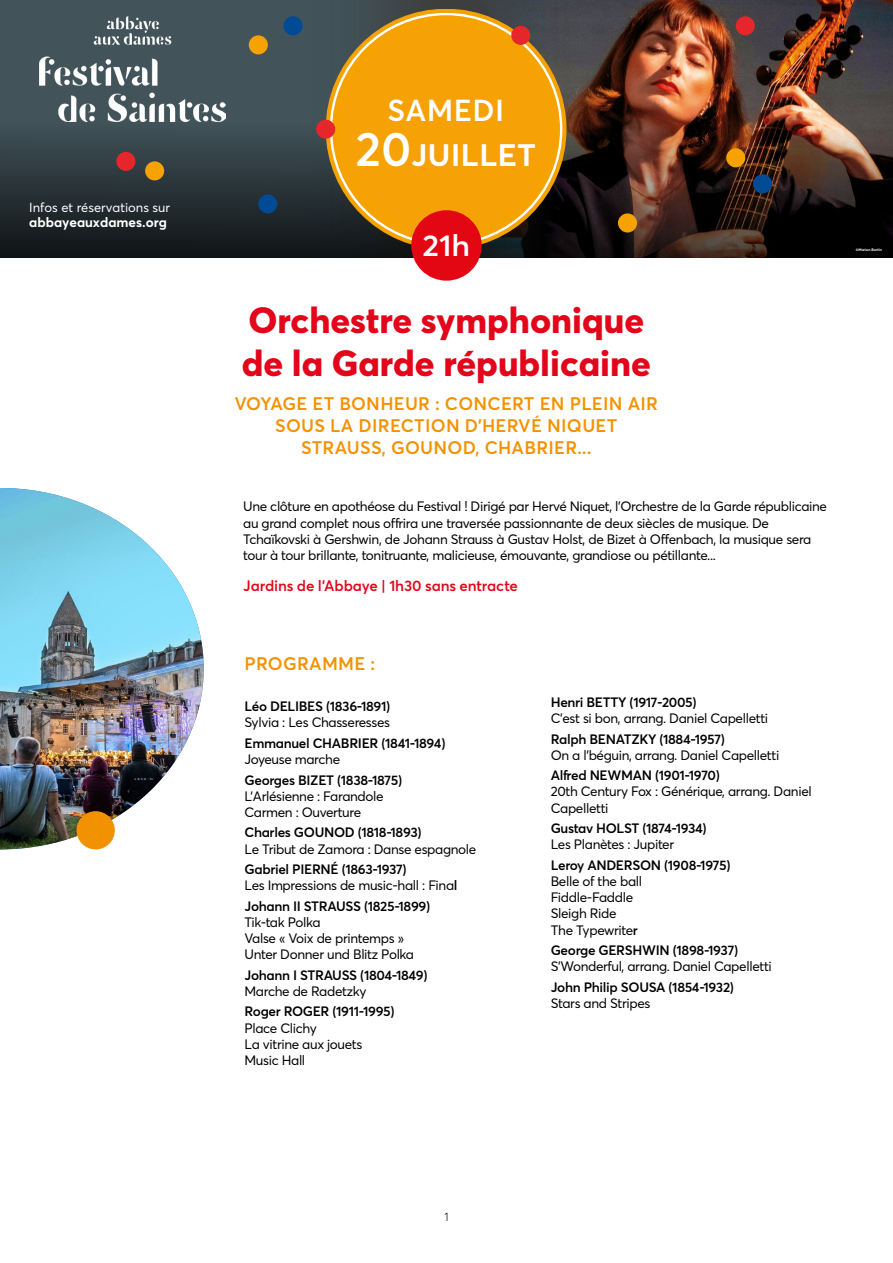
<style>
.page{position:relative;width:893px;height:1263px;background:#fff}
.page>*{position:absolute;margin:0;border:0;box-sizing:border-box;transform-origin:0 0}
.t1{font:600 37.5px "Averta";color:#fff}
.t2{font:800 36px/43.2px "Averta";color:#e3051a}
.t3{font:600 30px "Averta";letter-spacing:.015em;color:#fff}
.t4{font:600 29.85px "Averta";color:#fff;scale:1.05 1}
.t5{font:600 18px/21.6px "Averta";letter-spacing:.015em;color:#f39200;text-align:center}
.t6{font:600 15px "Averta";letter-spacing:-.01em;color:#e3051a}
.t7{font:13.5px/16.2px "Averta";letter-spacing:-.025em;color:#000}
.t8{font:600 13.5px "Averta";letter-spacing:-.025em;color:#000}
.t9{font:700 13.5px "Averta";color:#fff}
.t10{font:12.9px "Averta";color:#fff}
.t11{font:300 12px "Averta";color:#000}
.t12{font:700 3.75px "Averta";color:#fff}
.s1{font-size:48px}
.s2{font-weight:600}
</style>
<div class="page">
<img style="left:0;top:0;width:893px;height:258px">
<div style="left:618px;top:213px;width:19px;height:19px;background:#f6a200;border-radius:10px"></div>
<div style="left:736px;top:16px;width:19px;height:19px;background:#e5262a;border-radius:10px"></div>
<div style="left:145px;top:161px;width:19px;height:19px;background:#f6a200;border-radius:10px"></div>
<svg style="left:326px;top:9px;width:240px;height:241px;background:#f1a513"></svg>
<svg style="left:330px;top:13px;width:232px;height:232px"></svg>
<div style="left:332px;top:15px;width:228px;height:228px;background:#f6a200;border-radius:114px"></div>
<div style="left:116px;top:152px;width:19px;height:19px;background:#e5262a;border-radius:10px"></div>
<div style="left:283px;top:16px;width:20px;height:19px;background:#004a96;border-radius:10px"></div>
<div style="left:726px;top:148px;width:19px;height:19px;background:#f6a200;border-radius:10px"></div>
<div style="left:753px;top:174px;width:19px;height:19px;background:#004a96;border-radius:10px"></div>
<div style="left:316px;top:120px;width:19px;height:19px;background:#e5262a;border-radius:10px"></div>
<div style="left:511px;top:26px;width:19px;height:19px;background:#e5262a;border-radius:10px"></div>
<div style="left:258px;top:194px;width:19px;height:19px;background:#004a96;border-radius:10px"></div>
<div style="left:249px;top:35px;width:19px;height:19px;background:#f6a200;border-radius:10px"></div>
<img style="left:39px;top:17px;width:186px;height:105px">
<div style="left:340px;top:24px;width:212px;height:211px;background:#f6a106;border-radius:50%"></div>
<img style="left:0;top:488px;width:204px;height:361px">
<div style="left:411px;top:210px;width:71px;height:71px;background:#e30613;border-radius:50%"></div>
<div style="left:77px;top:811px;width:38px;height:38px;background:#f39200;border-radius:50%"></div>
<p class="t10" style="left:29px;top:199px;width:142px">Infos et réservations sur</p>
<p class="t9" style="left:29px;top:213px;width:139px">abbayeauxdames.org</p>
<h3 class="t3" style="left:388px;top:89px;width:118px">SAMEDI</h3>
<h1 class="t1" style="left:356px;top:126px;width:182px"><span class="s1">20</span>juillet</h1>
<h3 class="t4" style="left:423px;top:224px;width:47px">21h</h3>
<h2 class="t2" style="left:242px;top:297px;width:411px">Orchestre symphonique de la Garde républicaine</h2>
<h3 class="t5" style="left:234px;top:392px;width:425px">VOYAGE ET BONHEUR : CONCERT EN PLEIN AIR<br>SOUS LA DIRECTION D’HERVÉ NIQUET<br>STRAUSS, GOUNOD, CHABRIER...</h3>
<p class="t7" style="left:243px;top:498px;width:585px">Une clôture en apothéose du Festival ! Dirigé par Hervé Niquet, l’Orchestre de la Garde républicaine au grand complet nous offrira une traversée passionnante de deux siècles de musique. De Tchaïkovski à Gershwin, de Johann Strauss à Gustav Holst, de Bizet à Offenbach, la musique sera tour à tour brillante, tonitruante, malicieuse, émouvante, grandiose ou pétillante...</p>
<p class="t6" style="left:243px;top:575px;width:276px">Jardins de l’Abbaye | 1h30 sans entracte</p>
<h3 class="t5" style="left:245px;top:652px;width:132px">PROGRAMME :</h3>
<p class="t8" style="left:244px;top:697px;width:147px">Léo DELIBES (1836-1891)</p>
<p class="t7" style="left:244px;top:714px;width:147px">Sylvia : Les Chasseresses</p>
<p class="t8" style="left:244px;top:734px;width:203px">Emmanuel CHABRIER (1841-1894)</p>
<p class="t7" style="left:244px;top:751px;width:97px">Joyeuse marche</p>
<p class="t8" style="left:244px;top:770px;width:159px">Georges BIZET (1838-1875)</p>
<p class="t7" style="left:244px;top:787px;width:141px">L’Arlésienne : Farandole<br>Carmen : Ouverture</p>
<p class="t8" style="left:244px;top:823px;width:179px">Charles GOUNOD (1818-1893)</p>
<p class="t7" style="left:244px;top:840px;width:233px">Le Tribut de Zamora : Danse espagnole</p>
<p class="t7" style="left:244px;top:861px;width:214px"><span class="s2">Gabriel PIERNÉ (1863-1937)<br></span>Les Impressions de music-hall : Fina<span class="s2">l</span></p>
<p class="t8" style="left:244px;top:896px;width:187px">Johann II STRAUSS (1825-1899)</p>
<p class="t7" style="left:244px;top:913px;width:171px">Tik-tak Polka<br>Valse « Voix de printemps »<br>Unter Donner und Blitz Polka</p>
<p class="t8" style="left:244px;top:965px;width:185px">Johann I STRAUSS (1804-1849)</p>
<p class="t7" style="left:244px;top:983px;width:123px">Marche de Radetzky</p>
<p class="t8" style="left:244px;top:1002px;width:151px">Roger ROGER (1911-1995)</p>
<p class="t7" style="left:244px;top:1019px;width:119px">Place Clichy<br>La vitrine aux jouets<br>Music Hall</p>
<p class="t8" style="left:551px;top:693px;width:147px">Henri BETTY (1917-2005)</p>
<p class="t7" style="left:551px;top:710px;width:219px">C’est si bon, arrang. Daniel Capelletti</p>
<p class="t8" style="left:551px;top:729px;width:176px">Ralph BENATZKY (1884-1957)</p>
<p class="t7" style="left:551px;top:746px;width:230px">On a l’béguin, arrang. Daniel Capelletti</p>
<p class="t8" style="left:551px;top:766px;width:171px">Alfred NEWMAN (1901-1970)</p>
<p class="t7" style="left:551px;top:783px;width:262px">20th Century Fox : Générique, arrang. Daniel<br>Capelletti</p>
<p class="t8" style="left:551px;top:819px;width:157px">Gustav HOLST (1874-1934)</p>
<p class="t7" style="left:551px;top:836px;width:125px">Les Planètes : Jupiter</p>
<p class="t8" style="left:551px;top:855px;width:181px">Leroy ANDERSON (1908-1975)</p>
<p class="t7" style="left:551px;top:872px;width:93px">Belle of the ball<br>Fiddle-Faddle<br>Sleigh Ride<br>The Typewrite<span class="s2">r</span></p>
<p class="t8" style="left:551px;top:941px;width:189px">George GERSHWIN (1898-1937)</p>
<p class="t7" style="left:551px;top:958px;width:223px">S’Wonderful, arrang. Daniel Capelletti</p>
<p class="t8" style="left:551px;top:977px;width:185px">John Philip SOUSA (1854-1932)</p>
<p class="t7" style="left:551px;top:994px;width:101px">Stars and Stripes</p>
<p class="t12" style="left:856px;top:247px;width:28px">©Marion Bertin</p>
<p class="t11" style="left:444px;top:1208px;width:6px">1</p>
</div>
